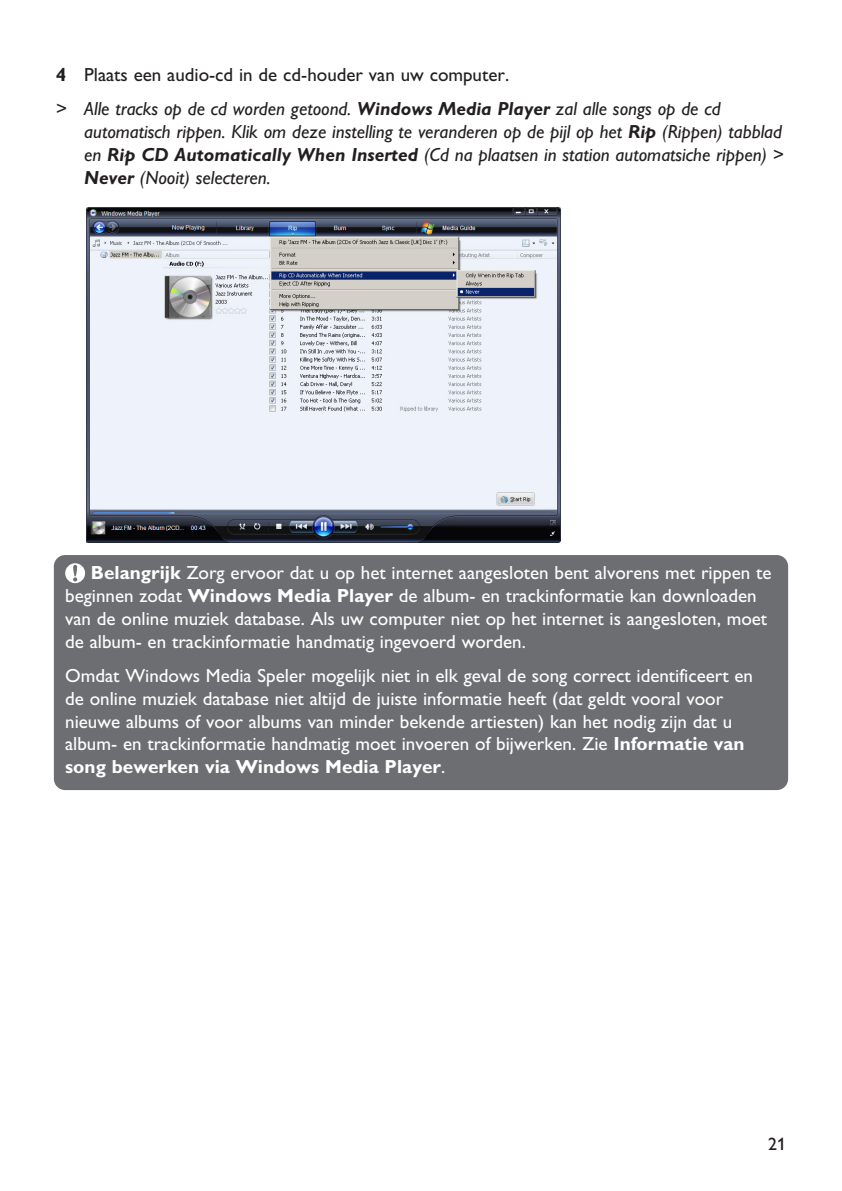
<style>
.page{position:relative;width:842px;height:1191px;background:#fff}
.page>*{position:absolute;margin:0;border:0;box-sizing:border-box;transform-origin:0 0}
.t1{font:19px/22.8px "Gill Alt One";color:#fff}
.t2{font:italic 19px/22.8px "Gill Alt One";color:#231f20}
.t3{font:18px "Gill Alt One";color:#231f20}
.s1{font-weight:700;font-style:normal}
.s2{font-style:normal}
.s3{font-weight:700}
</style>
<div class="page">
<img style="left:86px;top:207px;width:475px;height:335px">
<div style="left:54px;top:555px;width:734px;height:235px;background:#6d6e71;border-radius:11px"></div>
<svg style="left:65px;top:563px;width:20px;height:20px"></svg>
<p class="t2" style="left:56px;top:60px;width:666px;line-height:34.2px"><span class="s1">4</span> <span class="s2">Plaats een audio-cd in de cd-houder van uw computer.<br></span>&gt; Alle tracks op de cd worden getoond. <span class="s3">Windows Media Player</span> zal alle songs op de cd</p>
<p class="t2" style="left:84px;top:123px;width:701px;text-align:justify">automatisch rippen. Klik om deze instelling te veranderen op de pijl op het <span class="s3">Rip</span> (Rippen) tabblad en <span class="s3">Rip CD Automatically When Inserted</span> (Cd na plaatsen in station automatsiche rippen) &gt; <span class="s3">Never</span> (Nooit) selecteren.</p>
<p class="t1" style="left:65px;top:563px;width:708px;text-indent:26px"><span class="s3">Belangrijk</span> Zorg ervoor dat u op het internet aangesloten bent alvorens met rippen te beginnen zodat <span class="s3">Windows Media Player</span> de album- en trackinformatie kan downloaden van de online muziek database. Als uw computer niet op het internet is aangesloten, moet de album- en trackinformatie handmatig ingevoerd worden.</p>
<p class="t1" style="left:65px;top:666px;width:689px">Omdat Windows Media Speler mogelijk niet in elk geval de song correct identificeert en de online muziek database niet altijd de juiste informatie heeft (dat geldt vooral voor nieuwe albums of voor albums van minder bekende artiesten) kan het nodig zijn dat u album- en trackinformatie handmatig moet invoeren of bijwerken. Zie <span class="s3">Informatie van song bewerken via Windows Media Player</span>.</p>
<p class="t3" style="left:768px;top:1137px;width:19px">21</p>
</div>
